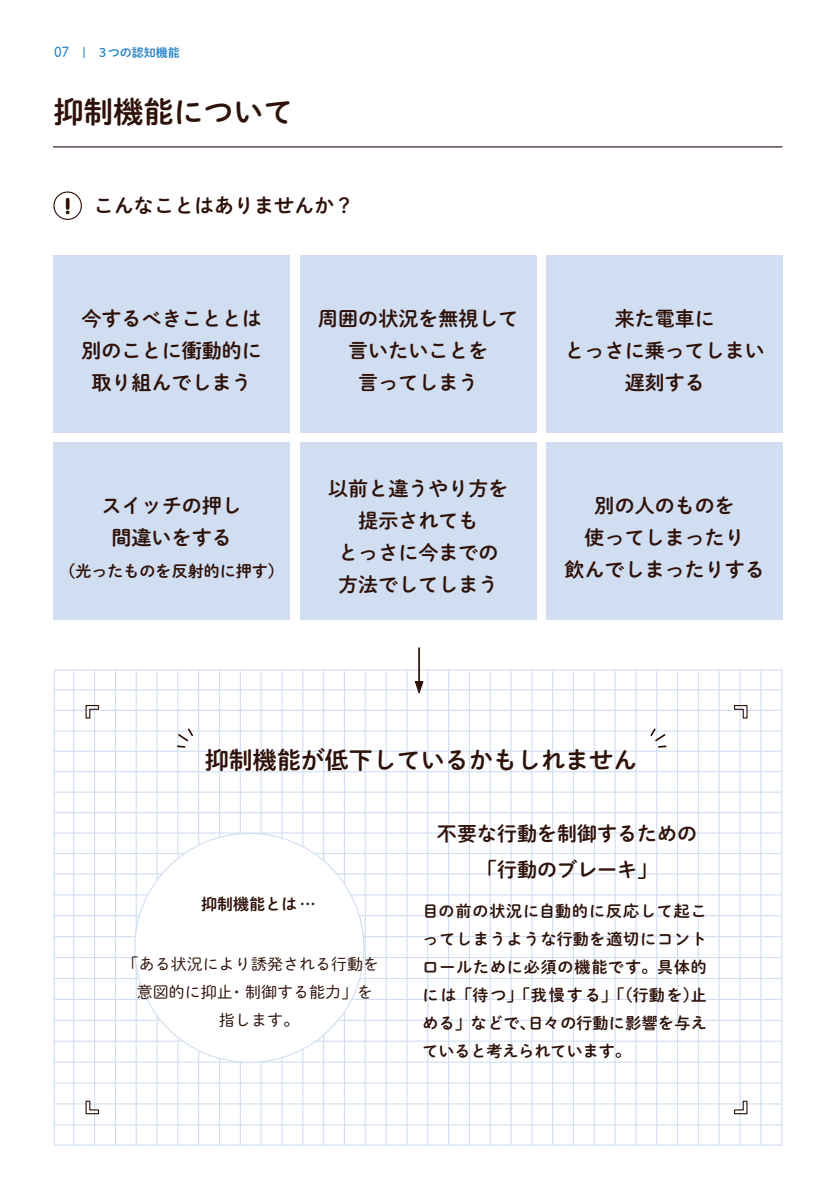
<style>
.page{position:relative;width:840px;height:1191px;background:#fff}
.page>*{position:absolute;margin:0;border:0;box-sizing:border-box;transform-origin:0 0}
.t1{font:30px "P Shuei M Go Std B";color:#2e1108}
.t2{font:24px "P Shuei M Go Std B";color:#2e1108}
.t3{font:20px/32px "P Shuei M Go Std B";color:#2e1108;text-align:center}
.t4{font:16px/28px "P Shuei M Go Std B";color:#2e1108;text-align:justify}
.t5{font:16px "P Shuei M Go Std L";color:#2e1108}
.t6{font:12px "P Shuei M Go Std B";color:#2783c5}
.s1{font-family:"Comfortaa";font-weight:600;font-size:13.2px}
</style>
<div class="page">
<svg style="left:54px;top:669px;width:728px;height:476px"></svg>
<hr style="left:73px;top:671px;width:1px;height:474px;background:#d1def1">
<hr style="left:94px;top:671px;width:1px;height:474px;background:#d1def1">
<hr style="left:115px;top:671px;width:1px;height:474px;background:#d1def1">
<hr style="left:136px;top:671px;width:1px;height:474px;background:#d1def1">
<hr style="left:156px;top:671px;width:1px;height:474px;background:#d1def1">
<hr style="left:177px;top:671px;width:1px;height:474px;background:#d1def1">
<hr style="left:198px;top:671px;width:1px;height:474px;background:#d1def1">
<hr style="left:219px;top:671px;width:1px;height:474px;background:#d1def1">
<hr style="left:240px;top:671px;width:1px;height:474px;background:#d1def1">
<hr style="left:260px;top:671px;width:1px;height:474px;background:#d1def1">
<hr style="left:281px;top:671px;width:1px;height:474px;background:#d1def1">
<hr style="left:302px;top:671px;width:1px;height:474px;background:#d1def1">
<hr style="left:323px;top:671px;width:1px;height:474px;background:#d1def1">
<hr style="left:343px;top:671px;width:2px;height:474px;background:#d1def1">
<hr style="left:364px;top:671px;width:1px;height:474px;background:#d1def1">
<hr style="left:385px;top:671px;width:1px;height:474px;background:#d1def1">
<hr style="left:406px;top:671px;width:1px;height:474px;background:#d1def1">
<hr style="left:427px;top:671px;width:1px;height:474px;background:#d1def1">
<hr style="left:447px;top:671px;width:2px;height:474px;background:#d1def1">
<hr style="left:468px;top:671px;width:1px;height:474px;background:#d1def1">
<hr style="left:489px;top:671px;width:1px;height:474px;background:#d1def1">
<hr style="left:510px;top:671px;width:1px;height:474px;background:#d1def1">
<hr style="left:531px;top:671px;width:1px;height:474px;background:#d1def1">
<hr style="left:551px;top:671px;width:2px;height:474px;background:#d1def1">
<hr style="left:572px;top:671px;width:1px;height:474px;background:#d1def1">
<hr style="left:593px;top:671px;width:1px;height:474px;background:#d1def1">
<hr style="left:614px;top:671px;width:1px;height:474px;background:#d1def1">
<hr style="left:635px;top:671px;width:1px;height:474px;background:#d1def1">
<hr style="left:655px;top:671px;width:2px;height:474px;background:#d1def1">
<hr style="left:676px;top:671px;width:1px;height:474px;background:#d1def1">
<hr style="left:697px;top:671px;width:1px;height:474px;background:#d1def1">
<hr style="left:718px;top:671px;width:1px;height:474px;background:#d1def1">
<hr style="left:739px;top:671px;width:1px;height:474px;background:#d1def1">
<hr style="left:759px;top:671px;width:2px;height:474px;background:#d1def1">
<hr style="left:54px;top:1124px;width:727px;height:1px;background:#d1def1">
<hr style="left:54px;top:1103px;width:727px;height:1px;background:#d1def1">
<hr style="left:54px;top:1082px;width:727px;height:1px;background:#d1def1">
<hr style="left:54px;top:1061px;width:727px;height:1px;background:#d1def1">
<hr style="left:54px;top:1040px;width:727px;height:1px;background:#d1def1">
<hr style="left:54px;top:1019px;width:727px;height:1px;background:#d1def1">
<hr style="left:54px;top:998px;width:727px;height:2px;background:#d1def1">
<hr style="left:54px;top:978px;width:727px;height:1px;background:#d1def1">
<hr style="left:54px;top:957px;width:727px;height:1px;background:#d1def1">
<hr style="left:54px;top:936px;width:727px;height:1px;background:#d1def1">
<hr style="left:54px;top:915px;width:727px;height:1px;background:#d1def1">
<hr style="left:54px;top:894px;width:727px;height:1px;background:#d1def1">
<hr style="left:54px;top:873px;width:727px;height:1px;background:#d1def1">
<hr style="left:54px;top:853px;width:727px;height:1px;background:#d1def1">
<hr style="left:54px;top:832px;width:727px;height:1px;background:#d1def1">
<hr style="left:54px;top:812px;width:727px;height:1px;background:#d1def1">
<hr style="left:54px;top:791px;width:727px;height:1px;background:#d1def1">
<hr style="left:54px;top:771px;width:727px;height:1px;background:#d1def1">
<hr style="left:54px;top:750px;width:727px;height:2px;background:#d1def1">
<hr style="left:54px;top:710px;width:727px;height:1px;background:#d1def1">
<hr style="left:54px;top:730px;width:727px;height:1px;background:#d1def1">
<hr style="left:54px;top:689px;width:727px;height:1px;background:#d1def1">
<div style="left:135px;top:833px;width:229px;height:229px;background:#fff;border-radius:50%"></div>
<svg style="left:85px;top:704px;width:15px;height:15px"></svg>
<svg style="left:733px;top:704px;width:14px;height:15px"></svg>
<svg style="left:733px;top:1100px;width:14px;height:14px"></svg>
<svg style="left:85px;top:1100px;width:15px;height:14px"></svg>
<hr style="left:53px;top:146px;width:728px;height:1px;background:#2e1108">
<div style="left:546px;top:442px;width:236px;height:178px;background:#d1def1"></div>
<div style="left:300px;top:442px;width:236px;height:178px;background:#d1def1"></div>
<div style="left:53px;top:442px;width:236px;height:178px;background:#d1def1"></div>
<div style="left:53px;top:191px;width:29px;height:29px;border:1px solid #2e1108;border-radius:50%"></div>
<svg style="left:66px;top:198px;width:4px;height:16px"></svg>
<div style="left:546px;top:255px;width:236px;height:178px;background:#d1def1"></div>
<div style="left:300px;top:255px;width:236px;height:178px;background:#d1def1"></div>
<div style="left:53px;top:255px;width:236px;height:178px;background:#d1def1"></div>
<svg style="left:176px;top:727px;width:18px;height:20px"></svg>
<svg style="left:648px;top:727px;width:18px;height:20px"></svg>
<hr style="left:418px;top:648px;width:1px;height:37px;background:#2e1108">
<svg style="left:413px;top:680px;width:11px;height:16px"></svg>
<p class="t6" style="left:54px;top:43px;width:127px"><span class="s1">07</span>　|　3つの認知機能</p>
<h1 class="t1" style="left:53px;top:90px;width:241px">抑制機能について</h1>
<p class="t3" style="left:94px;top:189px;width:261px">こんなことはありませんか？</p>
<p class="t3" style="left:81px;top:302px;width:182px">今するべきこととは別のことに衝動的に取り組んでしまう</p>
<p class="t3" style="left:318px;top:302px;width:201px">周囲の状況を無視して言いたいことを<br>言ってしまう</p>
<p class="t3" style="left:564px;top:302px;width:201px">来た電車に<br>とっさに乗ってしまい遅刻する</p>
<p class="t3" style="left:101px;top:488px;width:142px">スイッチの押し間違いをする</p>
<p class="t4" style="left:59px;top:556px;width:226px">（光ったものを反射的に押す）</p>
<p class="t3" style="left:328px;top:471px;width:181px">以前と違うやり方を提示されても<br>とっさに今までの方法でしてしまう</p>
<p class="t3" style="left:564px;top:488px;width:201px">別の人のものを<br>使ってしまったり<br>飲んでしまったりする</p>
<p class="t2" style="left:204px;top:742px;width:433px">抑制機能が低下しているかもしれません</p>
<p class="t4" style="left:201px;top:889px;width:116px">抑制機能とは …</p>
<p class="t5" style="left:123px;top:952px;width:257px">「ある状況により誘発される行動を</p>
<p class="t5" style="left:137px;top:980px;width:237px">意図的に抑止・制御する能力」を</p>
<p class="t5" style="left:219px;top:1008px;width:81px">指します。</p>
<p class="t3" style="left:436px;top:814px;width:261px;line-height:36px">不要な行動を制御するための「行動のブレーキ」</p>
<p class="t4" style="left:422px;top:896px;width:286px">目の前の状況に自動的に反応して起こってしまうような行動を適切にコントロールために必須の機能です。具体的には「待つ」「我慢する」「（行動を）止める」などで、日々の行動に影響を与えていると考えられています。</p>
</div>
